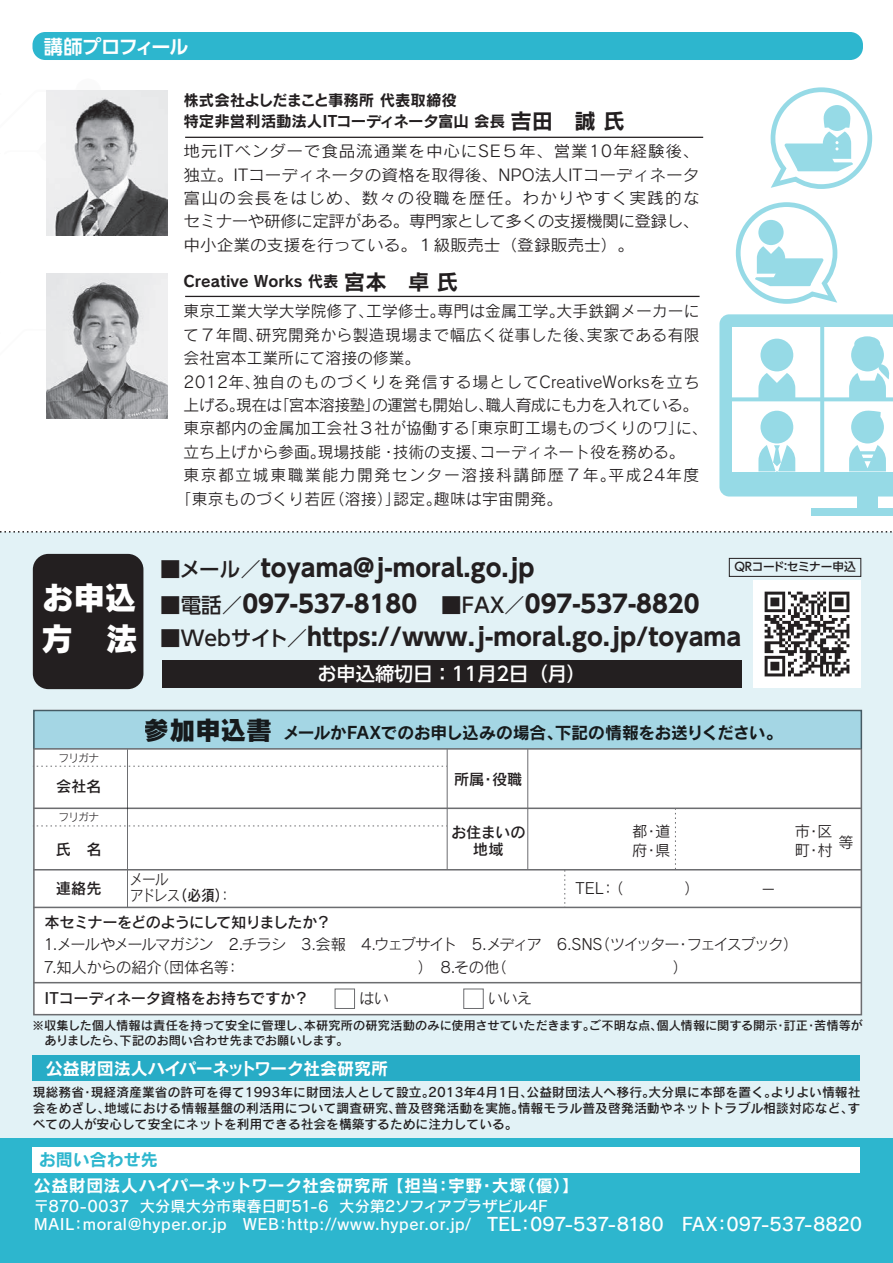
<style>
.page{position:relative;width:893px;height:1263px;background:#fff}
.page>*{position:absolute;margin:0;border:0;box-sizing:border-box;transform-origin:0 0}
.t1{font:32.25px/41px "Rodin Pro EB";color:#fff}
.t2{font:700 24.15px "UD Shin Go Pro";color:#231f20}
.t3{font:500 19.2px "UD Shin Go Pro";color:#fff}
.t4{font:700 19.2px "UD Shin Go Pro De";letter-spacing:-.06em;color:#fff}
.t5{font:16.95px "Rodin Pro B";letter-spacing:-.005em;color:#fff}
.t6{font:16.95px "Rodin Pro B";color:#2db6ce}
.t7{font:16.8px "Rodin Pro B";letter-spacing:-.015em;color:#231f20}
.t8{font:16.8px "Rodin Pro B";letter-spacing:.02em;color:#fff}
.t9{font:15.9px/23.4px "Rodin Pro M";letter-spacing:.005em;color:#231f20;text-align:justify;scale:1.05 1}
.t10{font:15.9px "Rodin Pro M";letter-spacing:.005em;color:#231f20}
.t11{font:15.9px "Rodin Pro M";letter-spacing:.045em;color:#231f20}
.t12{font:15.9px "Rodin Pro M";letter-spacing:-.04em;color:#231f20}
.t13{font:15.9px "Rodin Pro M";letter-spacing:.025em;color:#231f20}
.t14{font:15.9px "Rodin Pro M";letter-spacing:.1em;color:#231f20}
.t15{font:15.45px/21.3px "Rodin Pro B";color:#231f20}
.t16{font:15.3px/17.5px "Rodin Pro DB";letter-spacing:.01em;color:#fff}
.t17{font:15.3px/18.8px "Rodin Pro M";letter-spacing:-.085em;color:#231f20}
.t18{font:15.3px/16.6px "Rodin Pro DB";letter-spacing:-.03em;color:#231f20;text-align:center}
.t19{font:15.3px "Rodin Pro DB";letter-spacing:-.06em;color:#231f20}
.t20{font:15.3px/15.5px "Rodin Pro M";letter-spacing:-.085em;color:#231f20;scale:.9 1}
.t21{font:12.75px/16px "Rodin Pro DB";color:#231f20;text-align:justify}
.t22{font:12.15px/15.6px "Rodin Pro DB";letter-spacing:-.005em;color:#231f20}
.t23{font:500 11.7px "UD Shin Go Pro";letter-spacing:-.03em;color:#231f20}
.t24{font:10.65px "Rodin Pro M";letter-spacing:-.07em;color:#231f20}
.s1{font-size:21.45px}
.s2{font-weight:500;font-size:20.7px}
.s3{font-family:"Rodin Pro EB";font-size:25.95px}
.s4{font-family:"Rodin Pro DB"}
.s5{font-size:18.15px}
</style>
<div class="page">
<div style="left:0;top:532px;width:893px;height:717px;background:#e2f2f6"></div>
<div style="left:0;top:1138px;width:893px;height:125px;background:#2db6ce"></div>
<svg style="left:771px;top:87px;width:101px;height:102px"></svg>
<svg style="left:736px;top:202px;width:101px;height:102px"></svg>
<div style="left:858px;top:496px;width:20px;height:12px;background:#96dae6"></div>
<div style="left:811px;top:508px;width:82px;height:7px;background:#96dae6"></div>
<svg style="left:719px;top:314px;width:174px;height:182px"></svg>
<div style="left:33px;top:32px;width:830px;height:28px;background:#2db6ce;border-radius:13px"></div>
<div style="left:33px;top:1147px;width:827px;height:25px;background:#fff"></div>
<div style="left:33px;top:1056px;width:827px;height:25px;background:#27acc6"></div>
<svg style="left:0;top:531px;width:892px;height:2px"></svg>
<div style="left:33px;top:554px;width:110px;height:135px;background:#231f20;border-radius:16px"></div>
<div style="left:729px;top:558px;width:132px;height:19px;border:1px solid #231f20"></div>
<div style="left:162px;top:660px;width:580px;height:27px;background:#231f20"></div>
<img style="left:754px;top:580px;width:106px;height:107px">
<div style="left:33px;top:710px;width:829px;height:305px;background:#fff;border:2px solid #6c6d70"></div>
<div style="left:33px;top:711px;width:828px;height:38px;background:#a4d6e4"></div>
<hr style="left:33px;top:748px;width:828px;height:2px;background:#6c6d70">
<hr style="left:33px;top:807px;width:828px;height:2px;background:#6c6d70">
<svg style="left:33px;top:766px;width:414px;height:1px"></svg>
<hr style="left:127px;top:749px;width:1px;height:158px;background:#6c6d70">
<hr style="left:33px;top:869px;width:828px;height:1px;background:#6c6d70">
<hr style="left:33px;top:907px;width:828px;height:1px;background:#6c6d70">
<hr style="left:33px;top:982px;width:828px;height:1px;background:#6c6d70">
<svg style="left:33px;top:825px;width:414px;height:1px"></svg>
<svg style="left:564px;top:870px;width:1px;height:37px"></svg>
<svg style="left:675px;top:809px;width:1px;height:60px"></svg>
<hr style="left:447px;top:749px;width:1px;height:121px;background:#6c6d70">
<hr style="left:527px;top:749px;width:1px;height:120px;background:#6c6d70">
<img style="left:46px;top:90px;width:122px;height:145px">
<svg style="left:185px;top:136px;width:516px;height:1px"></svg>
<img style="left:46px;top:274px;width:122px;height:145px">
<hr style="left:185px;top:137px;width:518px;height:1px;background:#231f20">
<hr style="left:185px;top:296px;width:515px;height:1px;background:#231f20">
<div style="left:335px;top:988px;width:20px;height:21px;border:1px solid #6c6d70"></div>
<div style="left:463px;top:988px;width:21px;height:21px;border:1px solid #6c6d70"></div>
<h3 class="t4" style="left:44px;top:31px;width:146px">講師プロフィール</h3>
<p class="t15" style="left:184px;top:89px;width:443px">株式会社よしだまこと事務所 代表取締役<br>特定非営利活動法人ITコーディネータ富山 会長<span class="s1">吉田　誠 氏</span></p>
<p class="t9" style="left:184px;top:139px;width:493px">地元ITベンダーで食品流通業を中心にSE５年、営業10年経験後、独立。ITコーディネータの資格を取得後、NPO法人ITコーディネータ富山の会長をはじめ、数々の役職を歴任。わかりやすく実践的なセミナーや研修に定評がある。専門家として多くの支援機関に登録し、中小企業の支援を行っている。１級販売士（登録販売士）。</p>
<p class="t15" style="left:184px;top:270px;width:276px">Creative Works 代表<span class="s1">宮本　卓 氏</span></p>
<p class="t10" style="left:184px;top:301px;width:518px">東京工業大学大学院修了、工学修士。専門は金属工学。大手鉄鋼メーカーに</p>
<p class="t13" style="left:184px;top:324px;width:518px">て７年間、研究開発から製造現場まで幅広く従事した後、実家である有限</p>
<p class="t10" style="left:184px;top:348px;width:238px">会社宮本工業所にて溶接の修業。</p>
<p class="t11" style="left:184px;top:371px;width:517px">2012年、独自のものづくりを発信する場としてCreativeWorksを立ち</p>
<p class="t12" style="left:184px;top:395px;width:516px">上げる。現在は「宮本溶接塾」の運営も開始し、職人育成にも力を入れている。</p>
<p class="t10" style="left:184px;top:418px;width:526px">東京都内の金属加工会社３社が協働する「東京町工場ものづくりのワ」に、</p>
<p class="t10" style="left:184px;top:441px;width:503px">立ち上げから参画。現場技能・技術の支援、コーディネート役を務める。</p>
<p class="t14" style="left:184px;top:465px;width:517px">東京都立城東職業能力開発センター溶接科講師歴７年。平成24年度</p>
<p class="t10" style="left:176px;top:488px;width:388px">「東京ものづくり若匠（溶接）」認定。趣味は宇宙開発。</p>
<h1 class="t1" style="left:41px;top:576px;width:98px">お申込方　法</h1>
<h2 class="t2" style="left:160px;top:549px;width:376px"><span class="s2">■メール／</span>toyama@j-moral.go.jp</h2>
<h2 class="t2" style="left:160px;top:584px;width:541px"><span class="s2">■電話／</span>097-537-8180　<span class="s2">■FAX／</span>097-537-8820</h2>
<h2 class="t2" style="left:160px;top:618px;width:583px"><span class="s2">■Webサイト／</span>https://www.j-moral.go.jp/toyama</h2>
<p class="t23" style="left:734px;top:557px;width:123px">QRコード：セミナー申込</p>
<h3 class="t3" style="left:317px;top:658px;width:270px">お申込締切日：11月2日（月）</h3>
<p class="t24" style="left:58px;top:751px;width:42px">フリガナ</p>
<h3 class="t7" style="left:144px;top:721px;width:640px"><span class="s3">参加申込書</span> メールかFAXでのお申し込みの場合、下記の情報をお送りください。</h3>
<p class="t18" style="left:56px;top:777px;width:47px">会社名</p>
<p class="t24" style="left:58px;top:810px;width:42px">フリガナ</p>
<p class="t18" style="left:56px;top:841px;width:47px">氏　名</p>
<p class="t18" style="left:56px;top:879px;width:47px">連絡先</p>
<p class="t20" style="left:129px;top:871px;width:127px">メール<br>アドレス<span class="s4">（必須）</span>：　</p>
<p class="t19" style="left:45px;top:912px;width:288px">本セミナーをどのようにして知りましたか？</p>
<p class="t18" style="left:454px;top:771px;width:70px">所属・役職</p>
<p class="t18" style="left:451px;top:824px;width:76px">お住まいの地域</p>
<p class="t17" style="left:632px;top:822px;width:40px">都・道府・県</p>
<p class="t17" style="left:795px;top:822px;width:40px">市・区町・村</p>
<p class="t17" style="left:838px;top:832px;width:17px">等</p>
<p class="t17" style="left:44px;top:934px;width:756px">1.メールやメールマガジン　2.チラシ　3.会報　4.ウェブサイト　5.メディア　6.SNS（ツイッター・フェイスブック）</p>
<p class="t17" style="left:488px;top:988px;width:46px">いいえ</p>
<p class="t18" style="left:45px;top:989px;width:266px">ITコーディネータ資格をお持ちですか？</p>
<p class="t17" style="left:359px;top:988px;width:32px">はい</p>
<p class="t22" style="left:45px;top:1017px;width:820px;text-indent:-12px">※収集した個人情報は責任を持って安全に管理し、本研究所の研究活動のみに使用させていただきます。ご不明な点、個人情報に関する開示・訂正・苦情等がありましたら、下記のお問い合わせ先までお願いします。</p>
<h3 class="t5" style="left:46px;top:1057px;width:344px">公益財団法人ハイパーネットワーク社会研究所</h3>
<p class="t21" style="left:33px;top:1083px;width:829px">現総務省・現経済産業省の許可を得て1993年に財団法人として設立。2013年4月1日、公益財団法人へ移行。大分県に本部を置く。よりよい情報社会をめざし、地域における情報基盤の利活用について調査研究、普及啓発活動を実施。情報モラル普及啓発活動やネットトラブル相談対応など、すべての人が安心して安全にネットを利用できる社会を構築するために注力している。</p>
<h3 class="t6" style="left:39px;top:1148px;width:120px">お問い合わせ先</h3>
<h3 class="t8" style="left:34px;top:1175px;width:547px">公益財団法人ハイパーネットワーク社会研究所 【担当：宇野・大塚（優）】</h3>
<p class="t16" style="left:34px;top:1197px;width:830px">〒870-0037 大分県大分市東春日町51-6 大分第2ソフィアプラザビル4F<br>MAIL：moral＠hyper.or.jp　WEB：http://www.hyper.or.jp/　<span class="s5">TEL：097-537-8180　FAX：097-537-8820</span></p>
</div>
